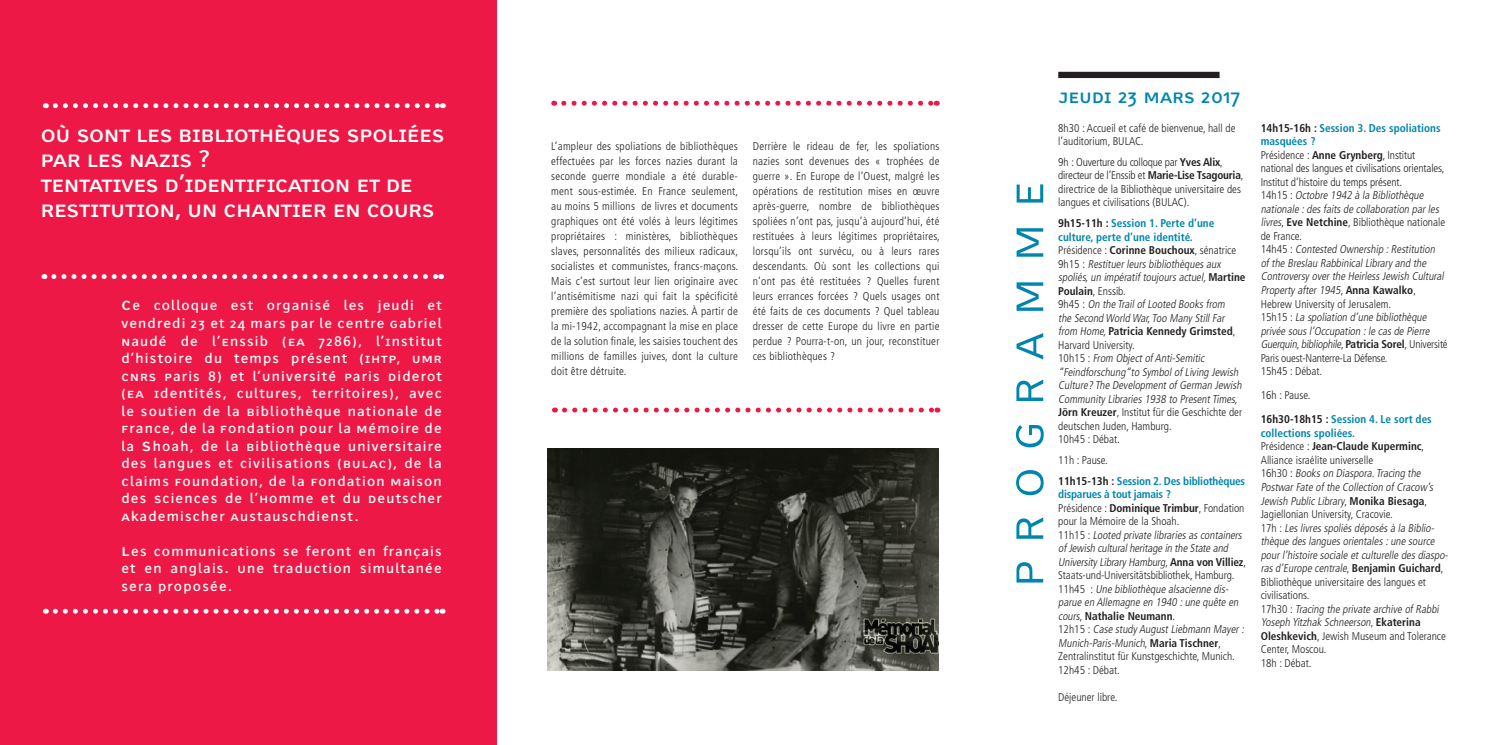
<style>
.page{position:relative;width:1489px;height:745px;background:#fff}
.page>*{position:absolute;margin:0;border:0;box-sizing:border-box;transform-origin:0 0}
.t1{font:300 51.25px "AB Newut Plain";letter-spacing:.3em;color:#0085ae}
.t2{font:500 23.75px/25px "AB Newut Plain";color:#fff}
.t3{font:500 20px "AB Newut Plain";letter-spacing:.02em;color:#0085ae}
.t4{font:500 13.75px/17.5px "AB Newut Plain";letter-spacing:.09em;color:#fff;text-align:justify}
.t5{font:italic 300 condensed 11.25px/13.5px "Frutiger LT Std";color:#231f20}
.t6{font:300 condensed 11.25px/15px "Frutiger LT Std";color:#231f20}
.t7{font:700 condensed 11.25px/20.6px "Frutiger LT Std";letter-spacing:-.02em;color:#0085ae}
.t8{font:700 condensed 11.25px/24.1px "Frutiger LT Std";color:#0085ae}
.s1{font-size:17.5px}
.s2{font-weight:700}
.s3{font-weight:700;font-style:normal}
.s4{font-weight:700;font-style:normal;color:#0085ae}
.s5{font-style:normal}
.s6{font-weight:300;color:#231f20}
.s7{color:#231f20}
</style>
<div class="page">
<div style="left:0;top:0;width:496px;height:744px;background:#ed1845"></div>
<svg style="left:563px;top:101px;width:374px;height:5px"></svg>
<svg style="left:564px;top:407px;width:373px;height:5px"></svg>
<svg style="left:55px;top:103px;width:388px;height:5px"></svg>
<svg style="left:55px;top:608px;width:388px;height:5px"></svg>
<div style="left:1058px;top:72px;width:161px;height:6px;background:#231f20"></div>
<svg style="left:54px;top:274px;width:387px;height:5px"></svg>
<img style="left:547px;top:448px;width:391px;height:222px">
<h2 class="t2" style="left:41px;top:122px;width:403px;text-indent:96px">les bibliothèques spoliées par les nazis ?<br>Tentati</h2>
<h2 class="t2" style="left:41px;top:122px;width:51px">Où sont</h2>
<h2 class="t2" style="left:121px;top:172px;width:111px">ves d’identification</h2>
<h2 class="t2" style="left:357px;top:172px;width:57px">et de</h2>
<h2 class="t2" style="left:41px;top:197px;width:38px">restit</h2>
<h2 class="t2" style="left:111px;top:197px;width:28px">ution</h2>
<h2 class="t2" style="left:175px;top:197px;width:90px">, un chanti</h2>
<h2 class="t2" style="left:301px;top:197px;width:121px">er en cours</h2>
<p class="t4" style="left:121px;top:297px;width:322px"><span class="s1">C</span>e colloque est organisé les jeudi et vendredi 23 et 24 mars par le Centre Gabriel Naudé de l’Enssib (EA 7286), l’Institut d’histoire du temps présent (IHTP, UMR CNRS Paris 8) et l’Université Paris Diderot (EA Identités, cultures, territoires), avec le soutien de la Bibliothèque nationale de France, de la Fondation pour la Mémoire de la <span class="s1">S</span>hoah, de la Bibliothèque universitaire des langues et civilisations (BUL</p>
<p class="t4" style="left:121px;top:455px;width:322px;text-indent:248px">AC), de la Claims Foundation, de la Fondation Maison des Sciences de l’Homme et du Deutscher Akademischer Austauschdienst.</p>
<p class="t4" style="left:121px;top:542px;width:322px"><span class="s1">L</span>es communications se feront en français et en anglais. Une traduction simultanée sera proposée.</p>
<p class="t6" style="left:551px;top:139px;width:188px;text-align:justify">L’ampleur des spoliations de bibliothèques effectuées par les forces nazies durant la seconde guerre mondiale a été durable&shy;ment sous-estimée. En France seulement, au moins 5 millions de livres et documents graphiques ont été volés à leurs légitimes propriétaires : ministères, bibliothèques slaves, personnalités des milieux radicaux, socialistes et communistes, francs-maçons.<br>Mais c’est surtout leur lien originaire avec l’antisémitisme nazi qui fait la spécificité première des spoliations nazies. À partir de la mi-1942, accompagnant la mise en place de la solution finale, les saisies touchent des millions de familles juives, dont la culture doit être détruite.</p>
<p class="t6" style="left:752px;top:139px;width:188px;text-align:justify">Derrière le rideau de fer, les spoliations nazies sont devenues des « trophées de guerre ». En Europe de l’Ouest, malgré les opérations de restitution mises en œuvre après-guerre, nombre de bibliothèques spoliées n’ont pas, jusqu’à aujourd’hui, été restituées à leurs légitimes propriétaires, lorsqu’ils ont survécu, ou à leurs rares descendants. Où sont les collections qui n’ont pas été restituées ? Quelles furent leurs errances forcées ? Quels usages ont été faits de ces documents ? Quel tableau dresser de cette Europe du livre en partie perdue ? Pourra-t-on, un jour, reconstituer ces bibliothèques ?</p>
<h1 class="t1" style="left:1002px;top:587px;width:408px;rotate:-90deg">Pro gramme</h1>
<h3 class="t3" style="left:1058px;top:87px;width:99px">Jeudi 23 mars</h3>
<h3 class="t3" style="left:1200px;top:87px;width:41px">2017</h3>
<p class="t6" style="left:1058px;top:121px;width:179px;line-height:13.5px">8h30 : Accueil et café de bienvenue, hall de l’auditorium, BULAC.</p>
<p class="t6" style="left:1058px;top:155px;width:187px;line-height:13.5px">9h : Ouverture du colloque par <span class="s2">Yves Alix</span>, directeur de l’Enssib et <span class="s2">Marie-Lise Tsagouria</span>, directrice de la Bibliothèque universitaire des langues et civilisations (BULAC).</p>
<p class="t5" style="left:1058px;top:216px;width:189px"><span class="s3">9h15-11h :</span> <span class="s4">Session 1. Perte d’une culture, perte d’une identité.<br></span><span class="s5">Présidence :</span> <span class="s3">Corinne Bouchoux</span><span class="s5">, sénatrice<br>9 h 1 5 :</span> Restituerleurs bibliothèques aux spoliés,un impératiftoujours actuel,<span class="s3">M a r t i n e Poulain</span><span class="s5">, Enssib.<br>9 h 4 5 :</span> On the TrailofLooted Books from<br>the Second World War,Too Many StillFar from Home,<span class="s3">Patricia Kennedy Grimsted</span><span class="s5">, Harvard University.<br>1 0 h 1 5 :</span> From ObjectofAnti-Semitic “Feindforschung“to SymbolofLiving Jewish Culture? The DevelopmentofGerman Jewish Community Libraries 1938 to PresentTimes, <span class="s3">Jörn Kreuzer</span><span class="s5">, Institut für die Geschichte der deutschen Juden, Hamburg.<br>10h45 : Débat.</span></p>
<p class="t7" style="left:1058px;top:449px;width:188px"><span class="s6">11h : Pause.<br></span><span class="s7">11h15-13h :</span> Session 2. Des bibliothèques</p>
<p class="t5" style="left:1058px;top:487px;width:189px"><span class="s4">disparues à tout jamais ?<br></span><span class="s5">Présidence :</span> <span class="s3">Dominique Trimbur</span><span class="s5">, Fondation pour la Mémoire de la Shoah.<br>1 1 h 1 5 :</span> Looted private libraries as containers ofJewish culturalheritage in the State and UniversityLibraryHamburg<span class="s5">,</span> <span class="s3">An n a vo n V i l l i e z</span><span class="s5">, Staats-und-Universitätsbibliothek, Hamburg.<br>1 1 h 4 5 :</span> Une bibliothèque alsacienne dis&shy;parue en Allemagne en 1940 :une quête en cours<span class="s5">,</span> <span class="s3">Nathalie Neumann</span><span class="s5">.<br>1 2 h 1 5 :</span> Case study AugustLiebmann Mayer:<br>Munich-Paris-Munich<span class="s5">,</span> <span class="s3">M a r i a T i sch n e r</span><span class="s5">, Zentralinstitut für Kunstgeschichte, Munich.<br>12h45 : Débat.</span></p>
<p class="t6" style="left:1058px;top:689px;width:61px">Déjeuner libre.</p>
<p class="t5" style="left:1260px;top:121px;width:188px"><span class="s3">14h15-16h :</span> <span class="s4">Session 3. Des spoliations masquées ?<br></span><span class="s5">Présidence :</span> <span class="s3">Anne Grynberg</span><span class="s5">, Institut national des langues et civilisations orientales, Institut d’histoire du temps présent.<br>1 4 h 1 5 :</span> Octobre 1942 à la Bibliothèque nationale :des faits de collaboration parles livres<span class="s5">,</span> <span class="s3">Eve Netchine</span><span class="s5">, Bibliothèque nationale de France.<br>1 4 h 4 5 :</span> Contested Ownership :Restitution ofthe Breslau RabbinicalLibrary and the Controversy overthe Heirless Jewish Cultural Property after1945<span class="s5">,</span> <span class="s3">A n n a Ka wa l ko</span> <span class="s5">, Hebrew University of Jerusalem.<br>1 5 h 1 5 :</span> La spoliation d’une bibliothèque privée sous l’Occupation :le cas de Pierre Guerquin,bibliophile<span class="s5">,</span> <span class="s3">Patricia Sorel</span><span class="s5">, Université Paris ouest-Nanterre-La Défense.<br>15h45 : Débat.</span></p>
<p class="t8" style="left:1260px;top:383px;width:173px"><span class="s6">16h : Pause.<br></span><span class="s7">16h30-18h15 :</span> Session 4. Le sort des</p>
<p class="t5" style="left:1260px;top:426px;width:191px"><span class="s4">collections spoliées.<br></span><span class="s5">Présidence :</span> <span class="s3">Jean-Claude Kuperminc</span><span class="s5">, Alliance israélite universelle<br>1 6 h 3 0 :</span> Books on Diaspora.Tracing the PostwarFate ofthe Collection ofCracow’s Jewish Public Library<span class="s5">,</span> <span class="s3">M o n i ka B i e s a g a</span> <span class="s5">, Jagiellonian University, Cracovie.<br>1 7 h :</span> Les livres spoliés déposés à la Biblio&shy;thèque des langues orientales :une source pourl’histoire sociale etculturelle des diaspo&shy;ras d’Europe centrale<span class="s5">,</span> <span class="s3">B e nj a m i n G u i ch a rd</span> <span class="s5">, Bibliothèque universitaire des langues et civilisations.<br>1 7 h 3 0 :</span> Tracing the private archive ofRabbi Yoseph Yitzhak Schneerson<span class="s5">,</span> <span class="s3">E ka t e r i n a Oleshkevich</span><span class="s5">, Jewish Museum and Tolerance Center, Moscou.<br>18h : Débat.</span></p>
</div>
